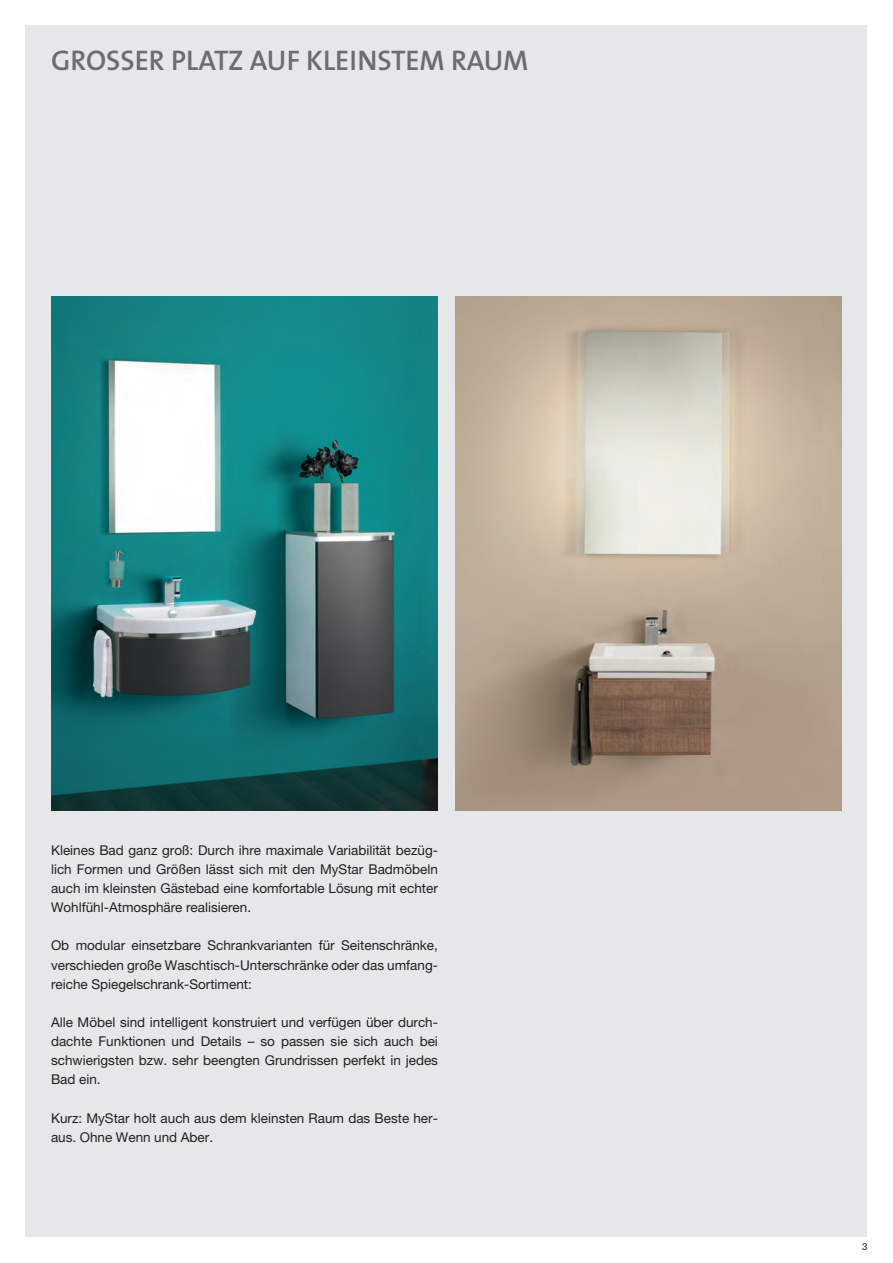
<style>
.page{position:relative;width:893px;height:1263px;background:#fff}
.page>*{position:absolute;margin:0;border:0;box-sizing:border-box;transform-origin:0 0}
.t1{font:600 28.5px "The Sans";color:#6c6d70}
.t2{font:13.5px/19.2px "Helvetica Neue LT Pro";color:#231f20;text-align:justify}
.t3{font:9.75px "Helvetica Neue LT Pro";color:#231f20}
</style>
<div class="page">
<div style="left:26px;top:26px;width:841px;height:1211px;background:#e6e7e9"></div>
<img style="left:51px;top:296px;width:387px;height:514px">
<img style="left:455px;top:296px;width:387px;height:514px">
<h1 class="t1" style="left:51px;top:37px;width:479px">GROSSER PLATZ AUF KLEINSTEM RAUM</h1>
<p class="t2" style="left:51px;top:840px;width:388px">Kleines Bad ganz groß: Durch ihre maximale Variabilität bezüg&shy;lich Formen und Größen lässt sich mit den MyStar Badmöbeln auch im kleinsten Gästebad eine komfortable Lösung mit echter Wohlfühl-Atmosphäre realisieren.</p>
<p class="t2" style="left:51px;top:936px;width:388px">Ob modular einsetzbare Schrankvarianten für Seitenschränke, verschieden große Waschtisch-Unterschränke oder das umfang&shy;reiche Spiegelschrank-Sortiment:</p>
<p class="t2" style="left:51px;top:1012px;width:388px">Alle Möbel sind intelligent konstruiert und verfügen über durch&shy;dachte Funktionen und Details – so passen sie sich auch bei schwierigsten bzw. sehr beengten Grundrissen perfekt in jedes Bad ein.</p>
<p class="t2" style="left:51px;top:1108px;width:388px">Kurz: MyStar holt auch aus dem kleinsten Raum das Beste her&shy;aus. Ohne Wenn und Aber.</p>
<p class="t3" style="left:862px;top:1241px;width:7px">3</p>
</div>
